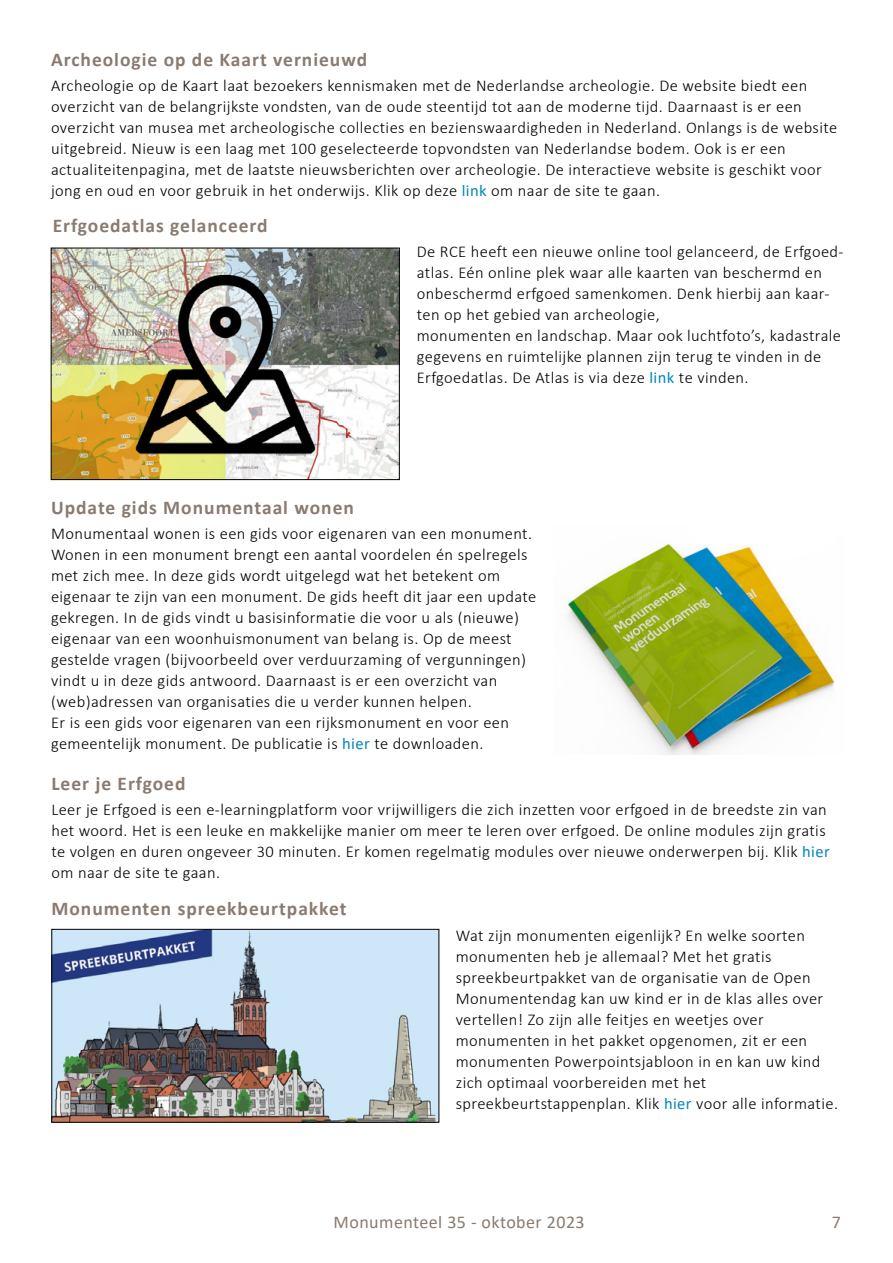
<style>
.page{position:relative;width:893px;height:1263px;background:#fff}
.page>*{position:absolute;margin:0;border:0;box-sizing:border-box;transform-origin:0 0}
.No_Spacing{font:700 19.5px "Calibri";letter-spacing:.05em;color:#897b72}
.t1{font:18px "Calibri";letter-spacing:.025em;color:#897b72}
.No_Spacing-2{font:300 16.5px/21px "Calibri";letter-spacing:.025em;color:#000}
.s1{font-weight:400;color:#0085ba}
</style>
<div class="page">
<img style="left:53px;top:250px;width:345px;height:228px">
<div style="left:51px;top:248px;width:349px;height:232px;border:1px solid #000"></div>
<img style="left:565px;top:544px;width:270px;height:211px">
<img style="left:53px;top:931px;width:384px;height:190px">
<div style="left:51px;top:929px;width:388px;height:194px;border:1px solid #000"></div>
<p class="No_Spacing" style="left:51px;top:45px;width:318px">Archeologie op de Kaart vernieuwd</p>
<p class="No_Spacing-2" style="left:51px;top:75px;width:788px">Archeologie op de Kaart laat bezoekers kennismaken met de Nederlandse archeologie. De website biedt een overzicht van de belangrijkste vondsten, van de oude steentijd tot aan de moderne tijd. Daarnaast is er een overzicht van musea met archeologische collecties en bezienswaardigheden in Nederland. Onlangs is de website uitgebreid. Nieuw is een laag met 100 geselecteerde topvondsten van Nederlandse bodem. Ook is er een actualiteitenpagina, met de laatste nieuwsberichten over archeologie. De interactieve website is geschikt voor jong en oud en voor gebruik in het onderwijs. Klik op deze <span class="s1">link</span> om naar de site te gaan.</p>
<p class="No_Spacing" style="left:53px;top:212px;width:217px">Erfgoedatlas gelanceerd</p>
<p class="No_Spacing-2" style="left:417px;top:241px;width:428px">De RCE heeft een nieuwe online tool gelanceerd, de Erfgoed&shy;atlas. Eén online plek waar alle kaarten van beschermd en onbeschermd erfgoed samenkomen. Denk hierbij aan kaar&shy;ten op het gebied van archeologie,<br>monumenten en landschap. Maar ook luchtfoto’s, kadastrale gegevens en ruimtelijke plannen zijn terug te vinden in de Erfgoedatlas. De Atlas is via deze <span class="s1">link</span> te vinden.</p>
<p class="No_Spacing" style="left:51px;top:494px;width:304px">Update gids Monumentaal wonen</p>
<p class="No_Spacing-2" style="left:51px;top:523px;width:487px">Monumentaal wonen is een gids voor eigenaren van een monument.<br>Wonen in een monument brengt een aantal voordelen én spelregels met zich mee. In deze gids wordt uitgelegd wat het betekent om eigenaar te zijn van een monument. De gids heeft dit jaar een update gekregen. In de gids vindt u basisinformatie die voor u als (nieuwe) eigenaar van een woonhuismonument van belang is. Op de meest gestelde vragen (bijvoorbeeld over verduurzaming of vergunningen) vindt u in deze gids antwoord. Daarnaast is er een overzicht van (web)adressen van organisaties die u verder kunnen helpen.<br>Er is een gids voor eigenaren van een rijksmonument en voor een gemeentelijk monument. De publicatie is <span class="s1">hier</span> te downloaden.</p>
<p class="No_Spacing" style="left:51px;top:770px;width:136px">Leer je Erfgoed</p>
<p class="No_Spacing-2" style="left:51px;top:799px;width:780px">Leer je Erfgoed is een e-learningplatform voor vrijwilligers die zich inzetten voor erfgoed in de breedste zin van het woord. Het is een leuke en makkelijke manier om meer te leren over erfgoed. De online modules zijn gratis te volgen en duren ongeveer 30 minuten. Er komen regelmatig modules over nieuwe onderwerpen bij. Klik <span class="s1">hier </span>om naar de site te gaan.</p>
<p class="No_Spacing" style="left:51px;top:894px;width:297px">Monumenten spreekbeurtpakket</p>
<p class="No_Spacing-2" style="left:456px;top:925px;width:384px">Wat zijn monumenten eigenlijk? En welke soorten monumenten heb je allemaal? Met het gratis spreekbeurtpakket van de organisatie van de Open Monumentendag kan uw kind er in de klas alles over vertellen! Zo zijn alle feitjes en weetjes over monumenten in het pakket opgenomen, zit er een monumenten Powerpointsjabloon in en kan uw kind zich optimaal voorbereiden met het spreekbeurtstappenplan. Klik <span class="s1">hier</span> voor alle informatie.</p>
<p class="t1" style="left:334px;top:1209px;width:253px">Monumenteel 35 - oktober 2023</p>
<p class="t1" style="left:832px;top:1209px;width:11px">7</p>
</div>
